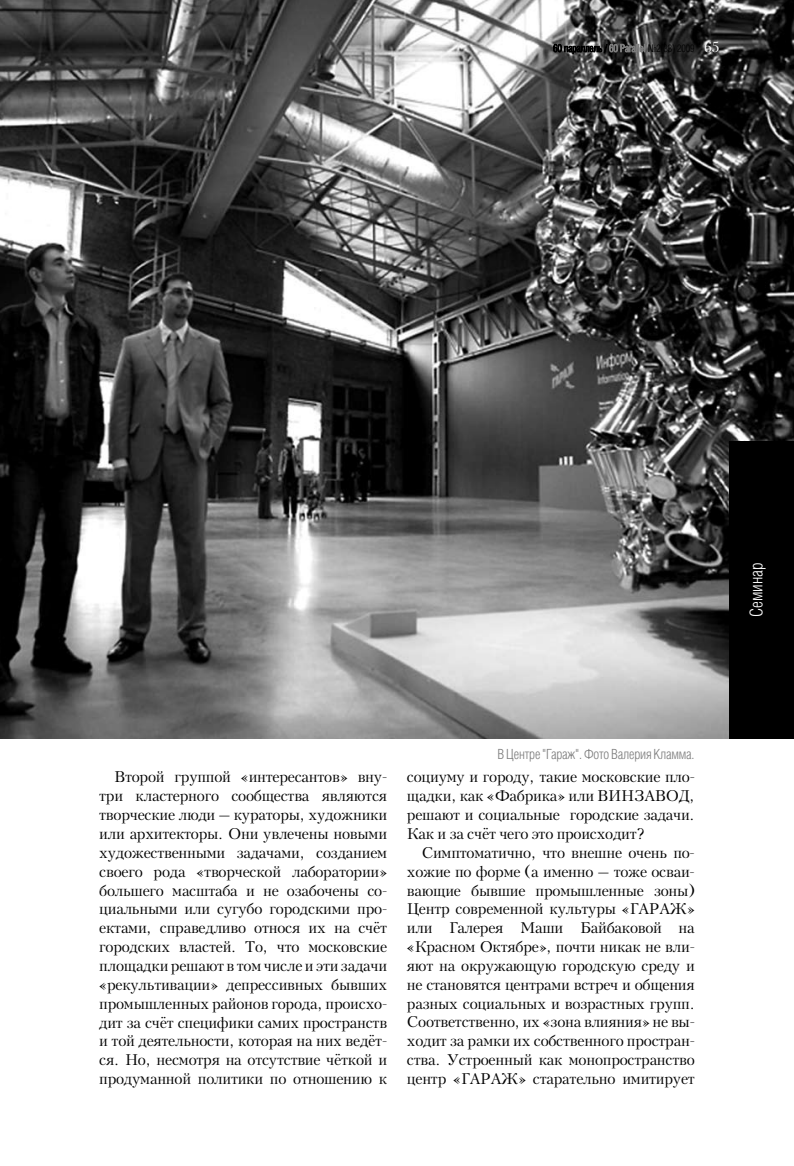
<style>
.page{position:relative;width:794px;height:1166px;background:#fff}
.page>*{position:absolute;margin:0;border:0;box-sizing:border-box;transform-origin:0 0}
.t1{font:300 17.5px "Helios Cond";color:#fff}
.t2{font:14.88px/18.9px "Kudrashov C";letter-spacing:-.02em;color:#000;text-align:justify}
.t3{font:300 14px "Helios Cond";letter-spacing:-.01em;color:#7c7c7c}
</style>
<div class="page">
<img style="left:0;top:0;width:794px;height:739px">
<div style="left:729px;top:441px;width:65px;height:298px;background:#000"></div>
<svg style="left:553px;top:44px;width:92px;height:10px"></svg>
<p class="t3" style="left:497px;top:746px;width:198px">В Центре "Гараж". Фото Валерия Кламма.</p>
<p class="t2" style="left:99px;top:768px;width:289px;text-indent:15px">Второй группой «интересантов» вну&shy;три кластерного сообщества являются творческие люди – кураторы, художники или архитекторы. Они увлечены новыми художественными задачами, созданием своего рода «творческой лаборатории» большего масштаба и не озабочены со&shy;циальными или сугубо городскими про&shy;ектами, справедливо относя их на счёт городских властей. То, что московские площадки решают в том числе и эти задачи «рекультивации» депрессивных бывших промышленных районов города, происхо&shy;дит за счёт специфики самих пространств и той деятельности, которая на них ведёт&shy;ся. Но, несмотря на отсутствие чёткой и продуманной политики по отношению к</p>
<p class="t2" style="left:407px;top:768px;width:289px">социуму и городу, такие московские пло&shy;щадки, как «Фабрика» или ВИНЗАВОД, решают и социальные городские задачи.<br>Как и за счёт чего это происходит?</p>
<p class="t2" style="left:407px;top:843px;width:289px;text-indent:15px">Симптоматично, что внешне очень по&shy;хожие по форме (а именно – тоже осваи&shy;вающие бывшие промышленные зоны)<br>Центр современной культуры «Гара</p>
<p class="t2" style="left:407px;top:900px;width:289px;text-indent:263px">ж» или Галерея Маши Байбаковой на «Красном Октябре», почти никак не вли&shy;яют на окружающую городскую среду и не становятся центрами встреч и общения разных социальных и возрастных групп.<br>Соответственно, их «зона влияния» не вы&shy;ходит за рамки их собственного простран&shy;ства. Устроенный как монопространство центр «Гара</p>
<p class="t2" style="left:501px;top:1069px;width:195px">ж» старательно имитирует</p>
<p class="t1" style="left:746px;top:617px;width:56px;rotate:-90deg">Семинар</p>
</div>
